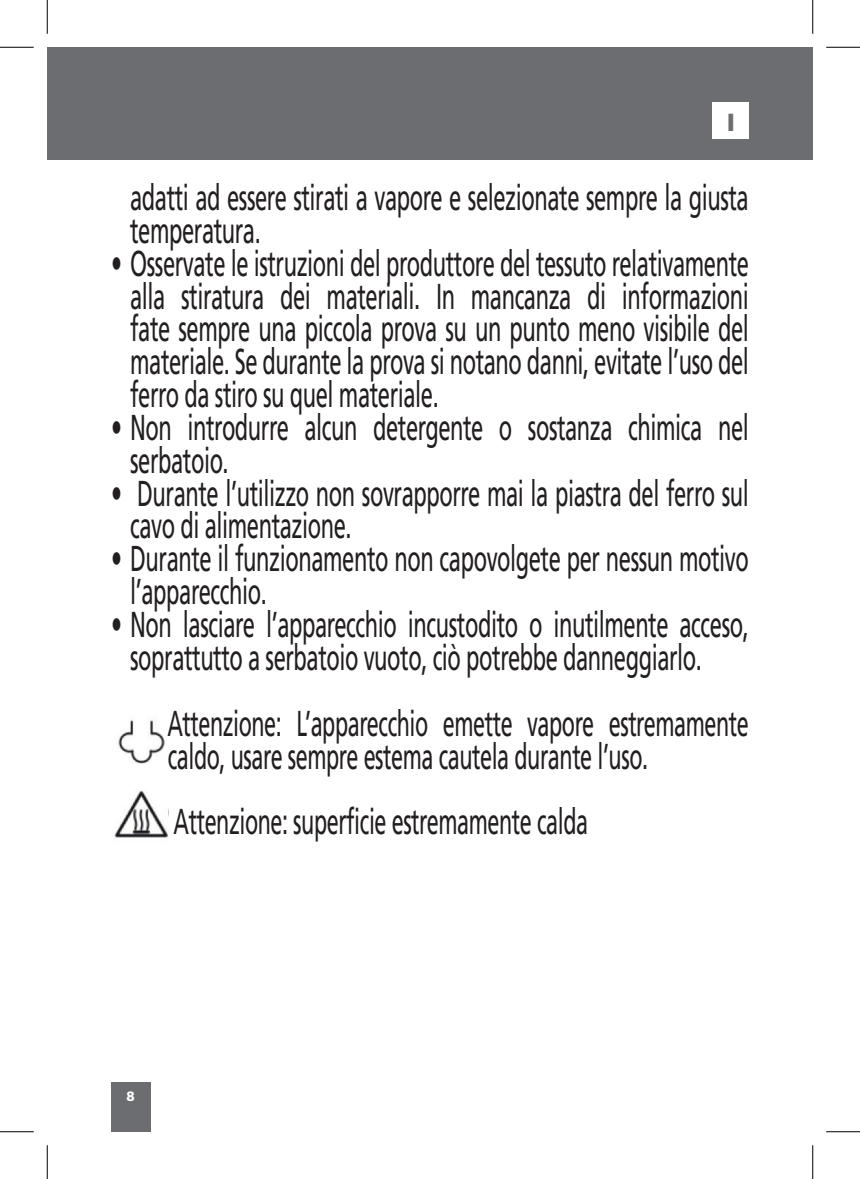
<style>
.page{position:relative;width:860px;height:1179px;background:#fff}
.page>*{position:absolute;margin:0;border:0;box-sizing:border-box;transform-origin:0 0}
.t1{font:36px/32.9px "Frutiger LT 55 Rm";letter-spacing:-.02em;color:#231f20;scale:.61 1}
.t2{font:36px/32.9px "Frutiger LT 55 Rm";letter-spacing:-.02em;color:#231f20;scale:.6 1}
.t3{font:24.75px "Frutiger LT 75 Blk";color:#6c6d70}
.t4{font:13.5px "Frutiger LT 75 Blk";color:#fff}
</style>
<div class="page">
<div style="left:47px;top:47px;width:766px;height:113px;background:#6c6d70"></div>
<div style="left:111px;top:1082px;width:39px;height:50px;background:#6c6d70"></div>
<img style="left:118px;top:720px;width:47px;height:44px">
<img style="left:114px;top:790px;width:54px;height:48px">
<div style="left:713px;top:103px;width:36px;height:36px;background:#fff"></div>
<hr style="left:0;top:47px;width:34px;height:1px;background:#000">
<hr style="left:826px;top:47px;width:34px;height:1px;background:#000">
<hr style="left:0;top:1131px;width:34px;height:1px;background:#000">
<hr style="left:826px;top:1131px;width:34px;height:1px;background:#000">
<hr style="left:47px;top:0;width:1px;height:34px;background:#000">
<hr style="left:47px;top:1145px;width:1px;height:34px;background:#000">
<hr style="left:812px;top:0;width:1px;height:34px;background:#000">
<hr style="left:812px;top:1145px;width:1px;height:34px;background:#000">
<p class="t3" style="left:727px;top:107px;width:10px">I</p>
<p class="t1" style="left:130px;top:181px;width:1016px">adatti ad essere stirati a vapore e selezionate sempre la giusta temperatura.</p>
<p class="t1" style="left:130px;top:247px;width:1016px;text-align:justify;text-indent:-19px">• Osservate le istruzioni del produttore del tessuto relativamente alla stiratura dei materiali. In mancanza di informazioni fate sempre una piccola prova su un punto meno visibile del materiale. Se durante la prova si notano danni, evitate l’uso del ferro da stiro su quel materiale.</p>
<p class="t1" style="left:130px;top:411px;width:1016px;text-indent:-19px">• Non introdurre alcun detergente o sostanza chimica nel serbatoio.</p>
<p class="t1" style="left:130px;top:477px;width:1016px;text-indent:-19px">• Durante l’utilizzo non sovrapporre mai la piastra del ferro sul cavo di alimentazione.</p>
<p class="t1" style="left:130px;top:542px;width:1016px;text-indent:-19px">• Durante il funzionamento non capovolgete per nessun motivo l’apparecchio.</p>
<p class="t1" style="left:130px;top:608px;width:1016px;text-indent:-19px">• Non lasciare l’apparecchio incustodito o inutilmente acceso, soprattutto a serbatoio vuoto, ciò potrebbe danneggiarlo.</p>
<p class="t2" style="left:167px;top:707px;width:971px">Attenzione: L’apparecchio emette vapore estremamente caldo, usare sempre estema cautela durante l’uso.</p>
<p class="t2" style="left:174px;top:805px;width:692px">Attenzione: superficie estremamente calda</p>
<p class="t4" style="left:127px;top:1088px;width:10px">8</p>
</div>
